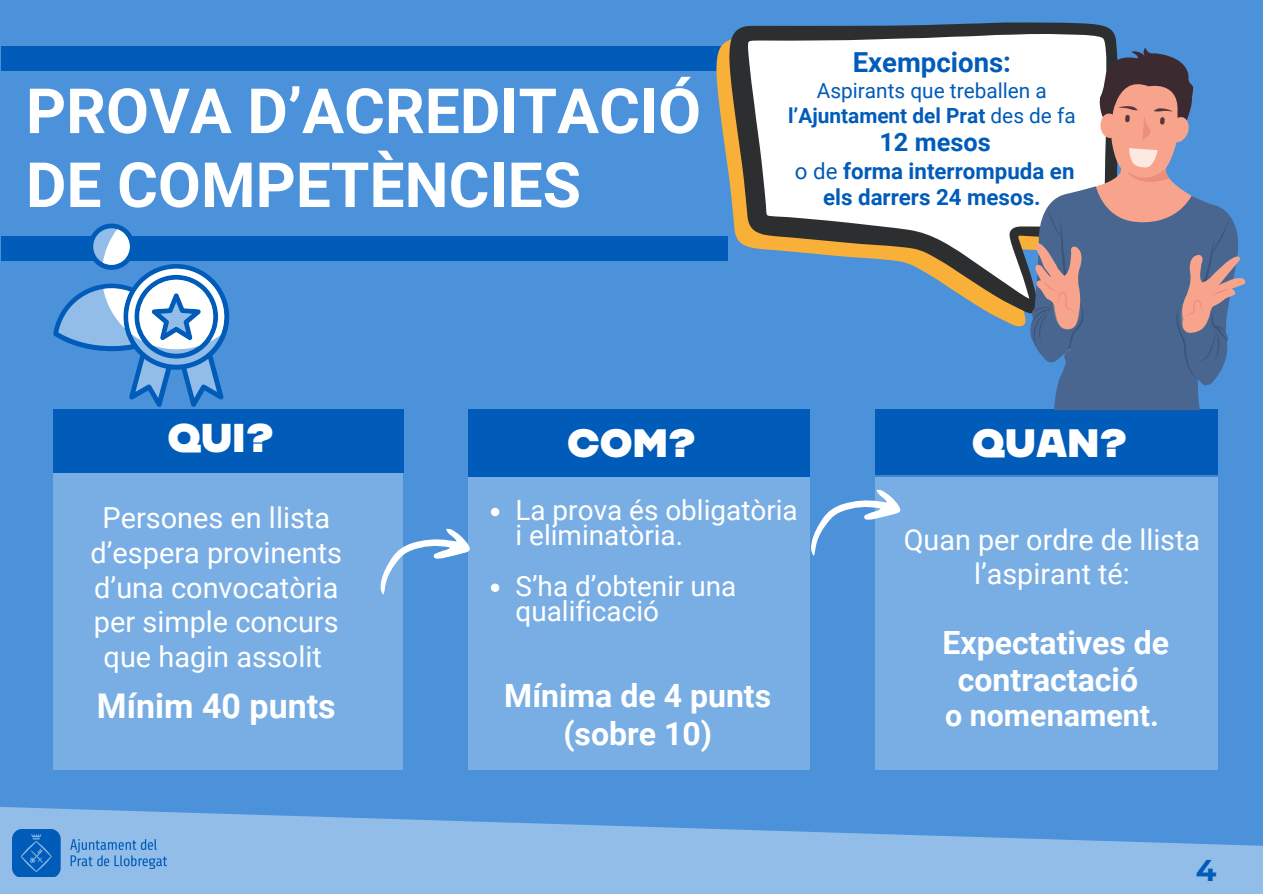
<style>
.page{position:relative;width:1263px;height:894px;background:#fff}
.page>*{position:absolute;margin:0;border:0;box-sizing:border-box;transform-origin:0 0}
.t1{font:700 62.4px/73.8px "Roboto";color:#fff}
.t2{font:40.2px "CHANEY";color:#fff}
.t3{font:39.6px "CHANEY";color:#fff}
.t4{font:700 34.05px "Roboto";color:#fff}
.t5{font:700 32.1px/37.2px "Roboto";color:#fff;text-align:center}
.t6{font:700 31.95px/37.2px "Roboto";color:#fff;text-align:center}
.t7{font:700 30.45px "Roboto";color:#fff}
.t8{font:700 30px "Montserrat";color:#015cb9}
.t9{font:28.95px/34.7px "Roboto";color:#fff;text-align:center}
.t10{font:28.8px/33.6px "Roboto";color:#fff;text-align:center}
.t11{font:27.9px/25.2px "Roboto";color:#fff}
.t12{font:700 27.6px "Roboto";color:#015cb9}
.t13{font:700 25.35px "Roboto";color:#005bb9}
.t14{font:700 22.35px/25.8px "Roboto";color:#005bb9;text-align:center}
.t15{font:20.85px/24.8px "Roboto";color:#005bb9;text-align:center}
.s1{font-weight:700}
.s2{font-weight:400}
</style>
<div class="page">
<div style="left:0;top:0;width:1263px;height:893px;background:#4b92db"></div>
<div style="left:53px;top:470px;width:350px;height:299px;background:#79aee4"></div>
<div style="left:53px;top:409px;width:350px;height:63px;background:#015cb9"></div>
<div style="left:468px;top:475px;width:342px;height:294px;background:#79aee4"></div>
<div style="left:468px;top:409px;width:342px;height:68px;background:#015cb9"></div>
<svg style="left:380px;top:528px;width:90px;height:67px"></svg>
<div style="left:1px;top:46px;width:727px;height:25px;background:#015cb9"></div>
<div style="left:1px;top:236px;width:727px;height:24px;background:#015cb9"></div>
<div style="left:875px;top:409px;width:342px;height:68px;background:#015cb9"></div>
<div style="left:875px;top:475px;width:343px;height:294px;background:#79aee4"></div>
<svg style="left:0;top:807px;width:1263px;height:86px;fill:#92bde9"></svg>
<img style="left:12px;top:828px;width:154px;height:48px">
<svg style="left:716px;top:40px;width:310px;height:286px"></svg>
<svg style="left:729px;top:23px;width:388px;height:291px"></svg>
<svg style="left:748px;top:34px;width:358px;height:265px;background:#d2d6d8"></svg>
<svg style="left:1054px;top:385px;width:164px;height:26px;fill:#496691"></svg>
<svg style="left:1026px;top:48px;width:220px;height:337px"></svg>
<div style="left:1100px;top:113px;width:18px;height:25px;background:#f8a48d;border-radius:50%"></div>
<svg style="left:811px;top:489px;width:90px;height:67px"></svg>
<svg style="left:53px;top:223px;width:176px;height:184px"></svg>
<svg style="left:491px;top:507px;width:8px;height:9px"></svg>
<svg style="left:491px;top:583px;width:8px;height:8px"></svg>
<p class="t1" style="left:26px;top:75px;width:677px">PROVA D’ACREDITACIÓ<br>DE COMPETÈNCIES</p>
<p class="t2" style="left:167px;top:414px;width:108px">QUI?</p>
<p class="t3" style="left:567px;top:419px;width:131px">COM?</p>
<p class="t12" style="left:853px;top:46px;width:160px">Exempcions:</p>
<h4 class="t15" style="left:788px;top:78px;width:289px">Aspirants que treballen a <span class="s1">l’Ajuntament del Prat</span> des de fa</h4>
<h3 class="t13" style="left:879px;top:127px;width:113px">12 mesos</h3>
<h4 class="t14" style="left:795px;top:158px;width:281px"><span class="s2">o de</span> forma interrompuda en els darrers 24 mesos.</h4>
<h2 class="t3" style="left:972px;top:419px;width:157px">QUAN?</h2>
<p class="t9" style="left:91px;top:501px;width:253px">Persones en llista d’espera provinents d’una convocatòria per simple concurs que hagin assolit</p>
<p class="t4" style="left:97px;top:686px;width:240px">Mínim 40 punts</p>
<h1 class="t11" style="left:515px;top:497px;width:284px">La prova és obligatòria i eliminatòria.</h1>
<p class="t11" style="left:515px;top:573px;width:222px">S’ha d’obtenir una qualificació</p>
<h2 class="t5" style="left:504px;top:677px;width:268px">Mínima de 4 punts (sobre 10)</h2>
<h4 class="t10" style="left:904px;top:523px;width:298px">Quan per ordre de llista l’aspirant té:</h4>
<h3 class="t6" style="left:942px;top:623px;width:228px">Expectatives de contractació</h3>
<h3 class="t7" style="left:945px;top:697px;width:215px">o nomenament.</h3>
<p class="t8" style="left:1196px;top:852px;width:22px">4</p>
</div>
